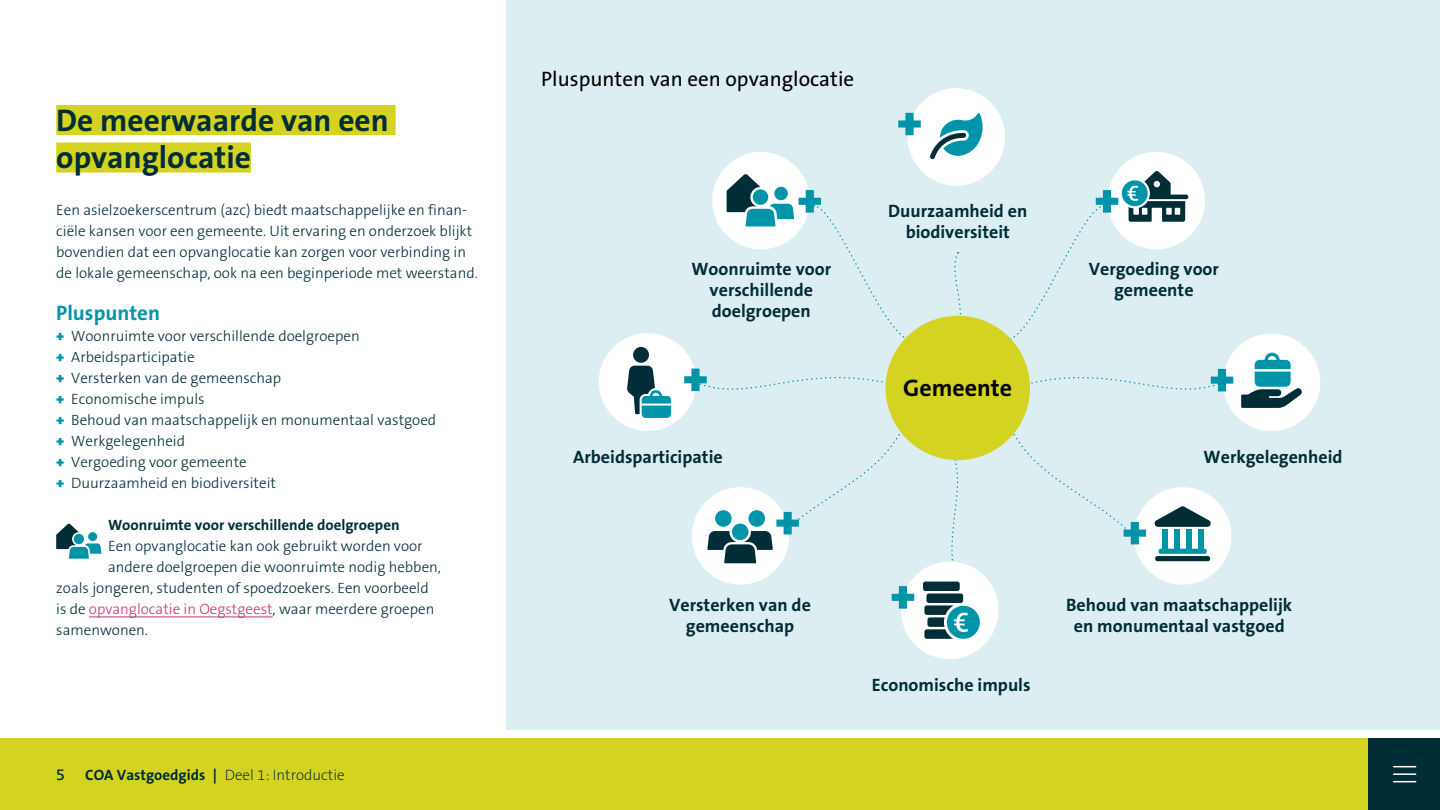
<style>
.page{position:relative;width:1440px;height:810px;background:#fff}
.page>*{position:absolute;margin:0;border:0;box-sizing:border-box;transform-origin:0 0}
.t1{font:700 31.5px/37.5px "The Sans B7";color:#002d36}
.t2{font:700 24px "The Sans B7";color:#000}
.t3{font:21px "The Sans B5 Plain";color:#000}
.t4{font:700 21px "The Sans B7";color:#0094ab}
.t5{font:700 18px/21px "The Sans B7";color:#002d36;text-align:center}
.Broodtekst{font:300 15px/21px "The Sans B3";color:#002d36}
.Broodtekst-2{font:300 15px "The Sans B3";color:#c33970}
.H4{font:700 15px "The Sans B7";color:#002d36}
.t6{font:200 15px "The Sans B2";color:#002d36}
.t7{font:700 15px "Caecilia LT Std";color:#002d36}
.s1{font-family:"The Sans B9";font-weight:900;color:#0094ab}
.s2{color:#002d36}
.s3{font-family:"The Sans B7";font-weight:700}
</style>
<div class="page">
<div style="left:0;top:739px;width:1440px;height:71px;background:#d4d321"></div>
<div style="left:1369px;top:739px;width:71px;height:71px;background:#002d36"></div>
<svg style="left:1394px;top:766px;width:22px;height:1px"></svg>
<hr style="left:1394px;top:773px;width:22px;height:2px;background:#fff">
<svg style="left:1394px;top:781px;width:22px;height:1px"></svg>
<div style="left:56px;top:105px;width:340px;height:30px;background:#d4d321"></div>
<div style="left:56px;top:142px;width:195px;height:30px;background:#d4d321"></div>
<hr style="left:89px;top:617px;width:184px;height:1px;background:#c33970">
<div style="left:506px;top:0;width:934px;height:729px;background:#dceef2"></div>
<svg style="left:953px;top:252px;width:10px;height:64px"></svg>
<svg style="left:948px;top:459px;width:14px;height:105px"></svg>
<div style="left:712px;top:152px;width:98px;height:97px;background:#fff;border-radius:50%"></div>
<svg style="left:727px;top:174px;width:185px;height:168px"></svg>
<div style="left:599px;top:333px;width:97px;height:98px;background:#fff;border-radius:50%"></div>
<div style="left:633px;top:347px;width:16px;height:16px;background:#002e38;border-radius:50%"></div>
<svg style="left:627px;top:366px;width:44px;height:52px"></svg>
<svg style="left:684px;top:363px;width:206px;height:39px"></svg>
<div style="left:1223px;top:334px;width:97px;height:97px;background:#fff;border-radius:50%"></div>
<svg style="left:1241px;top:353px;width:61px;height:55px"></svg>
<svg style="left:1026px;top:363px;width:207px;height:38px"></svg>
<div style="left:901px;top:562px;width:97px;height:97px;background:#fff;border-radius:50%"></div>
<div style="left:926px;top:594px;width:37px;height:9px;background:#002d36;border-radius:2px"></div>
<div style="left:923px;top:582px;width:37px;height:9px;background:#002d36;border-radius:2px"></div>
<div style="left:947px;top:606px;width:33px;height:33px;background:#0094ab;border-radius:50%"></div>
<svg style="left:924px;top:605px;width:44px;height:34px"></svg>
<svg style="left:892px;top:586px;width:22px;height:23px"></svg>
<div style="left:908px;top:88px;width:97px;height:98px;background:#fff;border-radius:50%"></div>
<svg style="left:930px;top:113px;width:53px;height:46px"></svg>
<svg style="left:898px;top:113px;width:23px;height:22px"></svg>
<div style="left:692px;top:487px;width:97px;height:98px;background:#fff;border-radius:50%"></div>
<svg style="left:707px;top:426px;width:198px;height:137px"></svg>
<div style="left:1134px;top:487px;width:97px;height:98px;background:#fff;border-radius:50%"></div>
<div style="left:1155px;top:556px;width:55px;height:5px;background:#002d36;border-radius:2px"></div>
<div style="left:1159px;top:549px;width:48px;height:5px;background:#0094ab;border-radius:2px"></div>
<svg style="left:1154px;top:506px;width:57px;height:21px"></svg>
<div style="left:1162px;top:529px;width:5px;height:20px;background:#0094ab"></div>
<div style="left:1174px;top:529px;width:5px;height:20px;background:#0094ab"></div>
<div style="left:1186px;top:529px;width:5px;height:20px;background:#0094ab"></div>
<div style="left:1198px;top:529px;width:5px;height:20px;background:#0094ab"></div>
<svg style="left:1009px;top:427px;width:137px;height:117px"></svg>
<div style="left:1107px;top:152px;width:98px;height:97px;background:#fff;border-radius:50%"></div>
<hr style="left:1125px;top:195px;width:63px;height:4px;background:#002d36;border-radius:2px">
<svg style="left:1120px;top:178px;width:30px;height:30px"></svg>
<div style="left:1122px;top:180px;width:26px;height:26px;background:#0094ab;border-radius:50%"></div>
<svg style="left:1127px;top:171px;width:58px;height:51px"></svg>
<svg style="left:1007px;top:190px;width:111px;height:152px"></svg>
<div style="left:886px;top:316px;width:144px;height:144px;background:#d4d321;border-radius:50%"></div>
<svg style="left:56px;top:524px;width:45px;height:35px"></svg>
<h2 class="t1" style="left:56px;top:103px;width:334px">De meerwaarde van een opvanglocatie</h2>
<p class="Broodtekst" style="left:56px;top:200px;width:423px">Een asielzoekerscentrum (azc) biedt maatschappelijke en finan&shy;ciële kansen voor een gemeente. Uit ervaring en onderzoek blijkt bovendien dat een opvanglocatie kan zorgen voor verbinding in de lokale gemeenschap, ook na een beginperiode met weerstand.</p>
<h3 class="t4" style="left:56px;top:301px;width:105px">Pluspunten</h3>
<p class="Broodtekst" style="left:56px;top:326px;width:305px"><span class="s1">+</span> Woonruimte voor verschillende doelgroepen</p>
<p class="Broodtekst" style="left:56px;top:347px;width:140px"><span class="s1">+</span> Arbeidsparticipatie</p>
<p class="Broodtekst" style="left:56px;top:368px;width:227px"><span class="s1">+</span> Versterken van de gemeenschap</p>
<p class="Broodtekst" style="left:56px;top:389px;width:150px"><span class="s1">+</span> Economische impuls</p>
<p class="Broodtekst" style="left:56px;top:410px;width:382px"><span class="s1">+</span> Behoud van maatschappelijk en monumentaal vastgoed</p>
<p class="Broodtekst" style="left:56px;top:431px;width:130px"><span class="s1">+</span> Werkgelegenheid</p>
<p class="Broodtekst" style="left:56px;top:452px;width:192px"><span class="s1">+</span> Vergoeding voor gemeente</p>
<p class="Broodtekst" style="left:56px;top:473px;width:221px"><span class="s1">+</span> Duurzaamheid en biodiversiteit</p>
<h3 class="H4" style="left:108px;top:517px;width:293px">Woonruimte voor verschillende doelgroepen</h3>
<p class="Broodtekst" style="left:108px;top:536px;width:316px">Een opvanglocatie kan ook gebruikt worden voor</p>
<p class="Broodtekst" style="left:108px;top:557px;width:334px">andere doelgroepen die woonruimte nodig hebben,</p>
<p class="Broodtekst" style="left:56px;top:578px;width:374px">zoals jongeren, studenten of spoedzoekers. Een voorbeeld</p>
<p class="Broodtekst-2" style="left:56px;top:601px;width:380px"><span class="s2">is de</span> opvanglocatie in Oegstgeest<span class="s2">, waar meerdere groepen</span></p>
<p class="Broodtekst" style="left:56px;top:620px;width:93px">samenwonen.</p>
<p class="t7" style="left:56px;top:766px;width:10px">5</p>
<p class="t6" style="left:85px;top:767px;width:261px"><span class="s3">COA Vastgoedgids |</span> Deel 1: Introductie</p>
<h3 class="t3" style="left:541px;top:68px;width:314px">Pluspunten van een opvanglocatie</h3>
<p class="t5" style="left:692px;top:260px;width:141px">Woonruimte voor verschillende doelgroepen</p>
<p class="t5" style="left:888px;top:202px;width:141px">Duurzaamheid en biodiversiteit</p>
<h2 class="t2" style="left:903px;top:375px;width:111px">Gemeente</h2>
<p class="t5" style="left:1089px;top:260px;width:132px">Vergoeding voor gemeente</p>
<p class="t5" style="left:573px;top:448px;width:151px">Arbeidsparticipatie</p>
<p class="t5" style="left:1204px;top:448px;width:140px">Werkgelegenheid</p>
<p class="t5" style="left:669px;top:595px;width:143px">Versterken van de gemeenschap</p>
<p class="t5" style="left:1066px;top:595px;width:228px">Behoud van maatschappelijk en monumentaal vastgoed</p>
<p class="t5" style="left:872px;top:675px;width:160px">Economische impuls</p>
</div>
